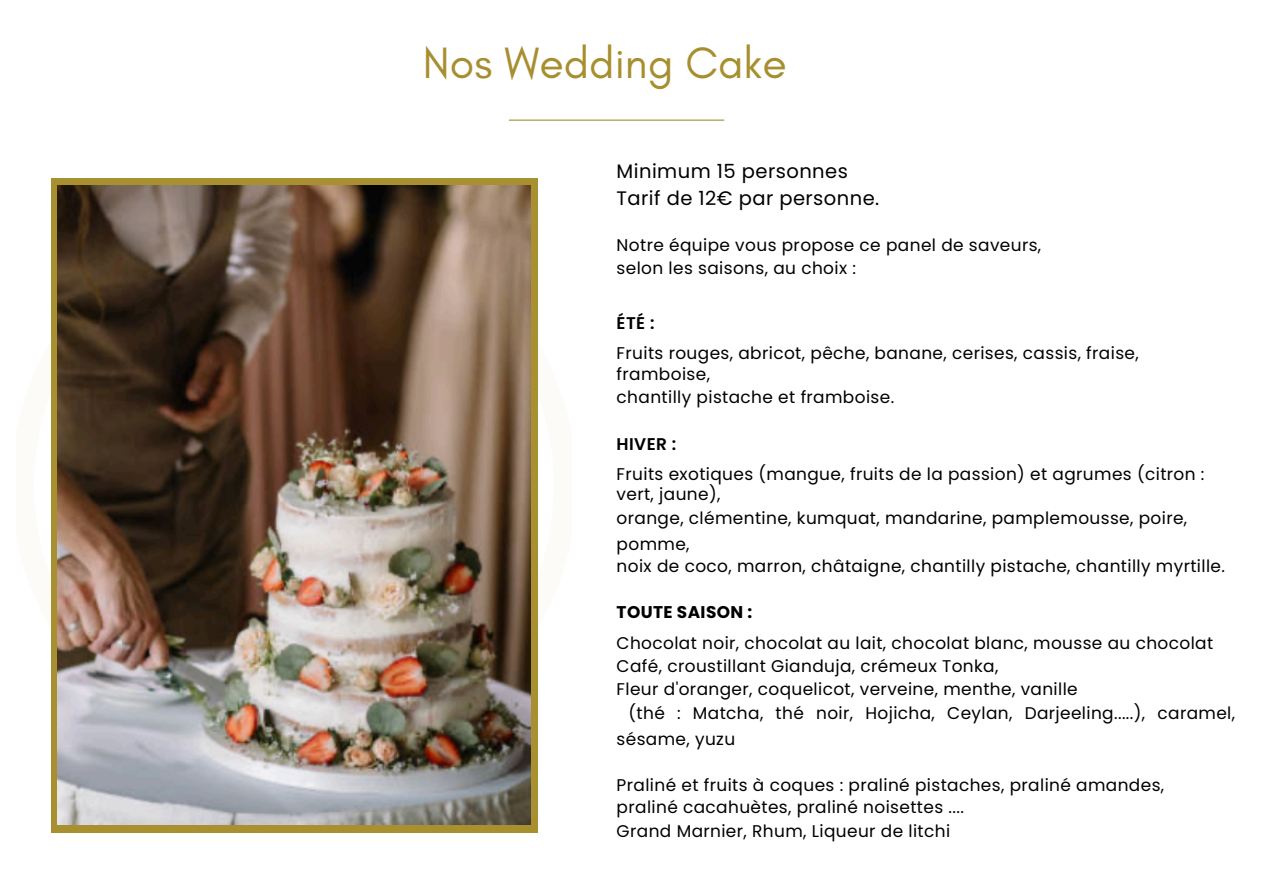
<style>
.page{position:relative;width:1263px;height:894px;background:#fff}
.page>*{position:absolute;margin:0;border:0;box-sizing:border-box;transform-origin:0 0}
.t1{font:44.7px "Glacial Indifference";color:#a78f2f}
.t2{font:19.5px/27px "Poppins";letter-spacing:.025em;color:#000}
.t3{font:16.95px/20.2px "Poppins";letter-spacing:.02em;color:#000}
.t4{font:700 16.95px "Poppins";letter-spacing:.02em;color:#000}
.t5{font:600 16.95px "Poppins";letter-spacing:.025em;color:#000}
</style>
<div class="page">
<div style="left:51px;top:178px;width:486px;height:654px;background:#a78f2f"></div>
<hr style="left:509px;top:119px;width:215px;height:2px;background:#a78f2f">
<img style="left:57px;top:185px;width:474px;height:639px">
<img style="left:57px;top:202px;width:481px;height:565px">
<p class="t1" style="left:423px;top:35px;width:365px">Nos Wedding Cake</p>
<p class="t2" style="left:617px;top:158px;width:264px">Minimum 15 personnes<br>Tarif de 12€ par personne.</p>
<h2 class="t3" style="left:617px;top:235px;width:426px">Notre équipe vous propose ce panel de saveurs,</h2>
<p class="t3" style="left:617px;top:258px;width:241px">selon les saisons, au choix :</p>
<p class="t5" style="left:617px;top:311px;width:39px">ÉTÉ :</p>
<p class="t3" style="left:617px;top:343px;width:524px">Fruits rouges, abricot, pêche, banane, cerises, cassis, fraise, framboise,</p>
<p class="t3" style="left:617px;top:387px;width:279px">chantilly pistache et framboise.</p>
<p class="t5" style="left:617px;top:431px;width:61px">HIVER :</p>
<p class="t3" style="left:617px;top:463px;width:589px">Fruits exotiques (mangue, fruits de la passion) et agrumes (citron : vert, jaune),</p>
<p class="t3" style="left:617px;top:505px;width:572px;line-height:25.8px">orange, clémentine, kumquat, mandarine, pamplemousse, poire, pomme,</p>
<p class="t3" style="left:617px;top:556px;width:610px">noix de coco, marron, châtaigne, chantilly pistache, chantilly myrtille.</p>
<p class="t4" style="left:617px;top:600px;width:137px">TOUTE SAISON :</p>
<p class="t3" style="left:617px;top:632px;width:598px">Chocolat noir, chocolat au lait, chocolat blanc, mousse au chocolat</p>
<p class="t3" style="left:617px;top:656px;width:383px">Café, croustillant Gianduja, crémeux Tonka,</p>
<p class="t3" style="left:617px;top:678px;width:463px">Fleur d'oranger, coquelicot, verveine, menthe, vanille</p>
<p class="t3" style="left:617px;top:699px;width:620px;line-height:25.8px;text-indent:12px">(thé : Matcha, thé noir, Hojicha, Ceylan, Darjeeling.....), caramel, sésame, yuzu</p>
<p class="t3" style="left:617px;top:774px;width:549px">Praliné et fruits à coques : praliné pistaches, praliné amandes,</p>
<p class="t3" style="left:617px;top:796px;width:349px">praliné cacahuètes, praliné noisettes ....</p>
<p class="t3" style="left:617px;top:820px;width:335px">Grand Marnier, Rhum, Liqueur de litchi</p>
</div>
